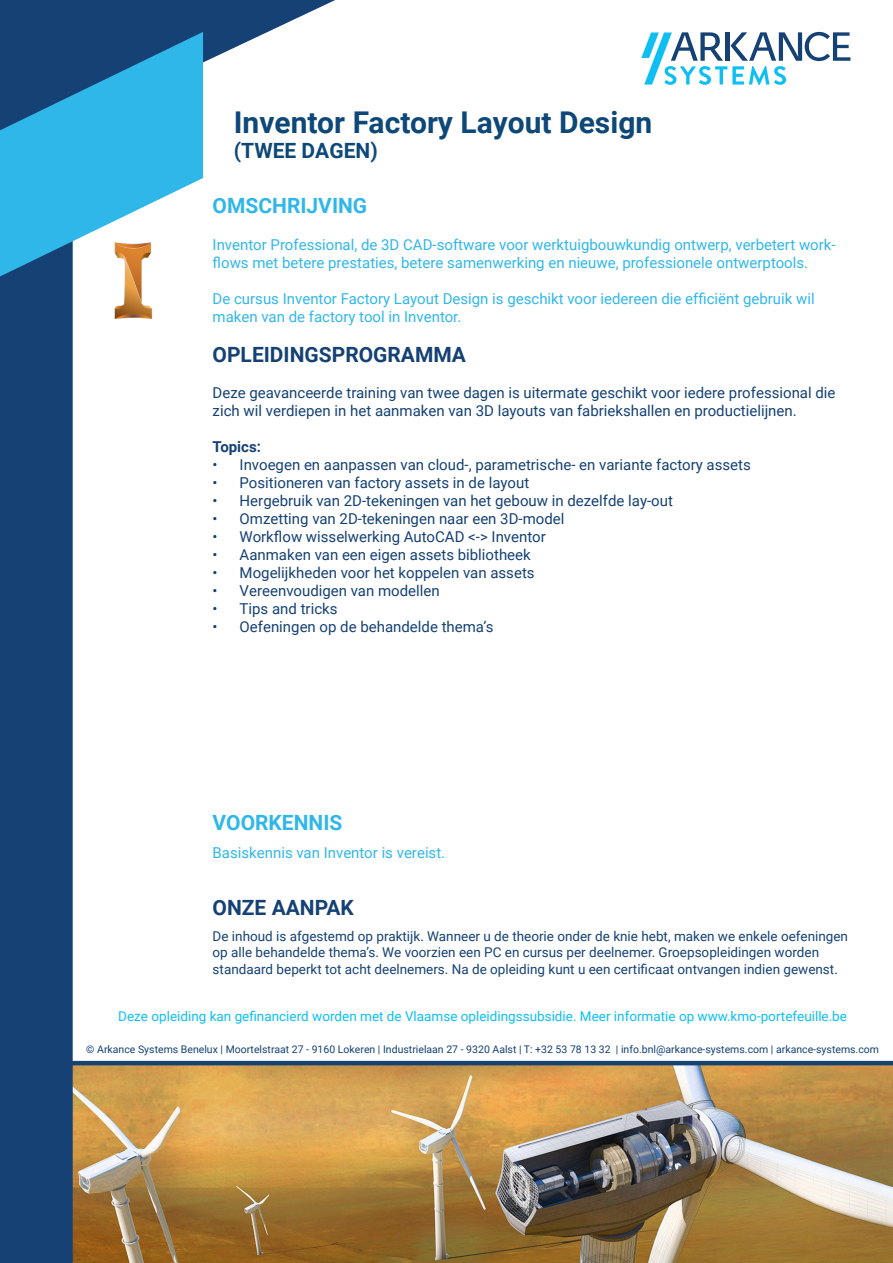
<style>
.page{position:relative;width:893px;height:1263px;background:#fff}
.page>*{position:absolute;margin:0;border:0;box-sizing:border-box;transform-origin:0 0}
.t1{font:700 30px "Roboto";color:#0e4879}
.t2{font:700 21px "Roboto";color:#154174}
.t3{font:700 21px "Roboto";color:#30b7ea}
.t4{font:700 21px "Roboto";color:#0e4879}
.t5{font:15px/18px "Roboto";color:#154174}
.t6{font:15px/18px "Roboto";color:#30b7ea}
.t7{font:700 15px "Roboto";color:#154174}
.t8{font:13.5px/16.2px "Roboto";color:#154174}
.t9{font:13.5px "Roboto";color:#0dbff2}
.t10{font:10.5px "Roboto";color:#154174}
</style>
<div class="page">
<img style="left:335px;top:1065px;width:558px;height:198px">
<svg style="left:0;top:0;width:335px;height:1263px"></svg>
<svg style="left:0;top:32px;width:203px;height:244px;fill:#30b7ea"></svg>
<hr style="left:0;top:1061px;width:893px;height:4px;background:#154174">
<svg style="left:641px;top:32px;width:209px;height:53px"></svg>
<img style="left:93px;top:242px;width:77px;height:77px">
<p class="t1" style="left:234px;top:101px;width:420px">Inventor Factory Layout Design</p>
<p class="t4" style="left:234px;top:136px;width:145px">(TWEE DAGEN)</p>
<p class="t3" style="left:213px;top:191px;width:156px">OMSCHRIJVING</p>
<p class="t6" style="left:213px;top:235px;width:624px">Inventor Professional, de 3D CAD-software voor werktuigbouwkundig ontwerp, verbetert work&shy;flows met betere prestaties, betere samenwerking en nieuwe, professionele ontwerptools.</p>
<p class="t6" style="left:213px;top:289px;width:604px">De cursus Inventor Factory Layout Design is geschikt voor iedereen die efficiënt gebruik wil maken van de factory tool in Inventor.</p>
<p class="t2" style="left:213px;top:340px;width:255px">OPLEIDINGSPROGRAMMA</p>
<p class="t5" style="left:213px;top:384px;width:624px">Deze geavanceerde training van twee dagen is uitermate geschikt voor iedere professional die zich wil verdiepen in het aanmaken van 3D layouts van fabriekshallen en productielijnen.</p>
<p class="t7" style="left:213px;top:437px;width:50px">Topics:</p>
<p class="t5" style="left:213px;top:456px;width:540px">• Invoegen en aanpassen van cloud-, parametrische- en variante factory assets</p>
<p class="t5" style="left:213px;top:474px;width:318px">• Positioneren van factory assets in de layout</p>
<p class="t5" style="left:213px;top:492px;width:462px">• Hergebruik van 2D-tekeningen van het gebouw in dezelfde lay-out</p>
<p class="t5" style="left:213px;top:510px;width:353px">• Omzetting van 2D-tekeningen naar een 3D-model</p>
<p class="t5" style="left:213px;top:528px;width:335px">• Workflow wisselwerking AutoCAD &lt;-&gt; Inventor</p>
<p class="t5" style="left:213px;top:546px;width:320px">• Aanmaken van een eigen assets bibliotheek</p>
<p class="t5" style="left:213px;top:564px;width:324px">• Mogelijkheden voor het koppelen van assets</p>
<p class="t5" style="left:213px;top:582px;width:229px">• Vereenvoudigen van modellen</p>
<p class="t5" style="left:213px;top:600px;width:126px">• Tips and tricks</p>
<p class="t5" style="left:213px;top:618px;width:282px">• Oefeningen op de behandelde thema’s</p>
<p class="t3" style="left:213px;top:808px;width:131px">VOORKENNIS</p>
<p class="t6" style="left:213px;top:843px;width:234px">Basiskennis van Inventor is vereist.</p>
<p class="t2" style="left:213px;top:893px;width:143px">ONZE AANPAK</p>
<p class="t8" style="left:213px;top:928px;width:637px">De inhoud is afgestemd op praktijk. Wanneer u de theorie onder de knie hebt, maken we enkele oefeningen op alle behandelde thema’s. We voorzien een PC en cursus per deelnemer. Groepsopleidingen worden standaard beperkt tot acht deelnemers. Na de opleiding kunt u een certificaat ontvangen indien gewenst.</p>
<p class="t9" style="left:118px;top:1006px;width:730px">Deze opleiding kan gefinancierd worden met de Vlaamse opleidingssubsidie. Meer informatie op www.kmo-portefeuille.be</p>
<p class="t10" style="left:86px;top:1042px;width:794px">© Arkance Systems Benelux | Moortelstraat 27 - 9160 Lokeren | Industrielaan 27 - 9320 Aalst | T: +32 53 78 13 32 | info.bnl@arkance-systems.com | arkance-systems.com</p>
</div>
